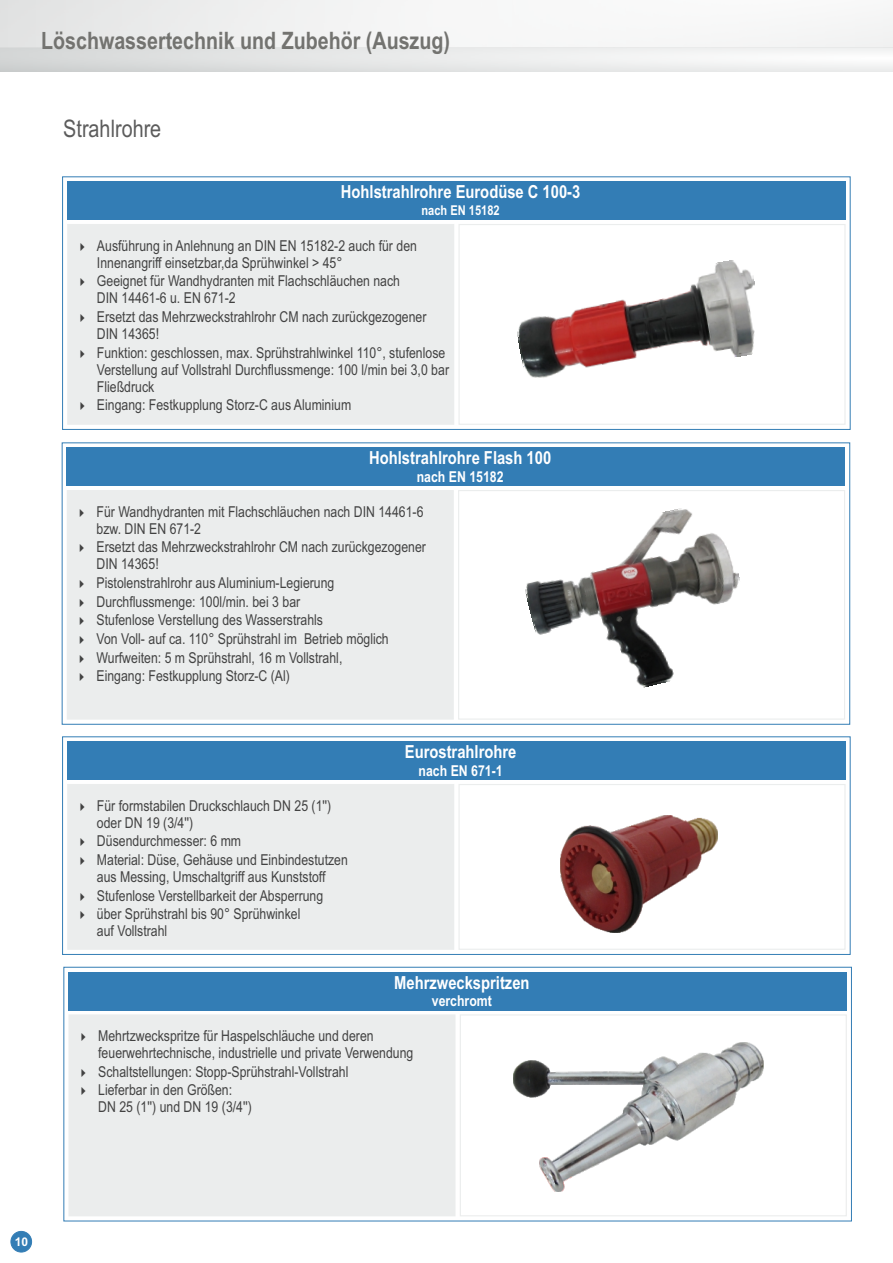
<style>
.page{position:relative;width:893px;height:1263px;background:#fff}
.page>*{position:absolute;margin:0;border:0;box-sizing:border-box;transform-origin:0 0}
.t1{font:24.15px "Arial Narrow";color:#5c5c5c}
.t2{font:700 24px "Arial Narrow";color:#737370}
.t3{font:700 18px "Arial Narrow";color:#fff}
.t4{font:15px/17px "Arial Narrow";color:#424242}
.t5{font:700 15px "Arial Narrow";color:#fff}
.t6{font:700 13.5px "Arial Narrow";color:#fff}
.t7{font:700 12px "Arial";color:#fff}
</style>
<div class="page">
<div style="left:67px;top:181px;width:778px;height:39px;background:#337db5"></div>
<div style="left:68px;top:225px;width:386px;height:199px;background:#ebeded"></div>
<div style="left:67px;top:224px;width:387px;height:201px;border:1px solid #ebeded"></div>
<div style="left:458px;top:224px;width:387px;height:201px;border:1px solid #ebeded"></div>
<div style="left:62px;top:176px;width:788px;height:254px;border:1px solid #337db5"></div>
<img style="left:517px;top:260px;width:238px;height:118px">
<div style="left:67px;top:447px;width:778px;height:39px;background:#337db5"></div>
<div style="left:67px;top:491px;width:386px;height:228px;background:#ebeded"></div>
<div style="left:67px;top:490px;width:387px;height:230px;border:1px solid #ebeded"></div>
<div style="left:458px;top:490px;width:387px;height:230px;border:1px solid #ebeded"></div>
<img style="left:525px;top:508px;width:215px;height:180px">
<div style="left:68px;top:972px;width:779px;height:38px;background:#337db5"></div>
<div style="left:69px;top:1015px;width:386px;height:201px;background:#ebeded"></div>
<div style="left:68px;top:1014px;width:387px;height:202px;border:1px solid #ebeded"></div>
<div style="left:460px;top:1014px;width:387px;height:202px;border:1px solid #ebeded"></div>
<div style="left:63px;top:967px;width:789px;height:254px;border:1px solid #337db5"></div>
<div style="left:67px;top:741px;width:778px;height:39px;background:#337db5"></div>
<div style="left:68px;top:784px;width:386px;height:165px;background:#ebeded"></div>
<div style="left:67px;top:784px;width:387px;height:166px;border:1px solid #ebeded"></div>
<div style="left:458px;top:784px;width:387px;height:166px;border:1px solid #ebeded"></div>
<div style="left:62px;top:736px;width:788px;height:219px;border:1px solid #337db5"></div>
<img style="left:513px;top:1042px;width:250px;height:150px">
<img style="left:560px;top:816px;width:158px;height:116px">
<div style="left:11px;top:1231px;width:21px;height:21px;background:#337db5;border:1px solid #337db5;border-radius:50%"></div>
<div style="left:0;top:47px;width:893px;height:25px;background:linear-gradient(to right,#d4d6d6,#fafafa)"></div>
<div style="left:0;top:0;width:893px;height:47px;background:linear-gradient(to right,#e8e9e9,#fcfcfc)"></div>
<h2 class="t2" style="left:41px;top:31px;width:410px">Löschwassertechnik und Zubehör (Auszug)</h2>
<h1 class="t1" style="left:63px;top:120px;width:100px">Strahlrohre</h1>
<p class="t3" style="left:341px;top:185px;width:241px">Hohlstrahlrohre Eurodüse C 100-3</p>
<p class="t6" style="left:422px;top:205px;width:80px">nach EN 15182</p>
<p class="t4" style="left:97px;top:238px;width:322px;text-indent:-21px">✔ Ausführung in Anlehnung an DIN EN 15182-2 auch für den<br>Innenangriff einsetzbar,da Sprühwinkel &gt; 45°</p>
<p class="t4" style="left:97px;top:274px;width:305px;text-indent:-21px">✔ Geeignet für Wandhydranten mit Flachschläuchen nach<br>DIN 14461-6 u. EN 671-2</p>
<p class="t4" style="left:97px;top:310px;width:331px;text-indent:-21px">✔ Ersetzt das Mehrzweckstrahlrohr CM nach zurückgezogener<br>DIN 14365!</p>
<p class="t4" style="left:97px;top:345px;width:354px;text-indent:-21px">✔ Funktion: geschlossen, max. Sprühstrahlwinkel 110°, stufenlose<br>Verstellung auf Vollstrahl Durchflussmenge: 100 l/min bei 3,0 bar<br>Fließdruck</p>
<p class="t4" style="left:76px;top:398px;width:277px">✔ Eingang: Festkupplung Storz-C aus Aluminium</p>
<p class="t3" style="left:369px;top:451px;width:184px">Hohlstrahlrohre Flash 100</p>
<p class="t5" style="left:417px;top:471px;width:88px">nach EN 15182</p>
<p class="t4" style="left:97px;top:504px;width:329px;text-indent:-21px">✔ Für Wandhydranten mit Flachschläuchen nach DIN 14461-6 bzw. DIN EN 671-2</p>
<p class="t4" style="left:97px;top:540px;width:331px;text-indent:-21px">✔ Ersetzt das Mehrzweckstrahlrohr CM nach zurückgezogener<br>DIN 14365!</p>
<p class="t4" style="left:75px;top:576px;width:261px">✔ Pistolenstrahlrohr aus Aluminium-Legierung</p>
<p class="t4" style="left:75px;top:594px;width:226px">✔ Durchflussmenge: 100l/min. bei 3 bar</p>
<p class="t4" style="left:75px;top:613px;width:249px">✔ Stufenlose Verstellung des Wasserstrahls</p>
<p class="t4" style="left:75px;top:632px;width:315px">✔ Von Voll- auf ca. 110° Sprühstrahl im Betrieb möglich</p>
<p class="t4" style="left:75px;top:650px;width:269px">✔ Wurfweiten: 5 m Sprühstrahl, 16 m Vollstrahl,</p>
<p class="t4" style="left:75px;top:669px;width:216px">✔ Eingang: Festkupplung Storz-C (Al)</p>
<p class="t4" style="left:97px;top:798px;width:236px;text-indent:-21px">✔ Für formstabilen Druckschlauch DN 25 (1'') oder DN 19 (3/4'')</p>
<p class="t4" style="left:76px;top:834px;width:167px">✔ Düsendurchmesser: 6 mm</p>
<p class="t4" style="left:76px;top:852px;width:274px;text-align:center">✔ Material: Düse, Gehäuse und Einbindestutzen aus Messing, Umschaltgriff aus Kunststoff</p>
<p class="t4" style="left:76px;top:888px;width:249px">✔ Stufenlose Verstellbarkeit der Absperrung</p>
<p class="t4" style="left:97px;top:907px;width:205px;text-indent:-21px">✔ über Sprühstrahl bis 90° Sprühwinkel auf Vollstrahl</p>
<p class="t3" style="left:405px;top:745px;width:113px">Eurostrahlrohre</p>
<p class="t5" style="left:419px;top:765px;width:86px">nach EN 671-1</p>
<p class="t3" style="left:394px;top:975px;width:137px">Mehrzweckspritzen</p>
<p class="t5" style="left:432px;top:995px;width:62px">verchromt</p>
<p class="t4" style="left:98px;top:1028px;width:317px;text-indent:-21px">✔ Mehrtzweckspritze für Haspelschläuche und deren feuerwehrtechnische, industrielle und private Verwendung</p>
<p class="t4" style="left:77px;top:1064px;width:273px">✔ Schaltstellungen: Stopp-Sprühstrahl-Vollstrahl</p>
<p class="t4" style="left:98px;top:1083px;width:155px;text-indent:-21px">✔ Lieferbar in den Größen:<br>DN 25 (1'') und DN 19 (3/4'')</p>
<p class="t7" style="left:15px;top:1237px;width:15px">10</p>
</div>
